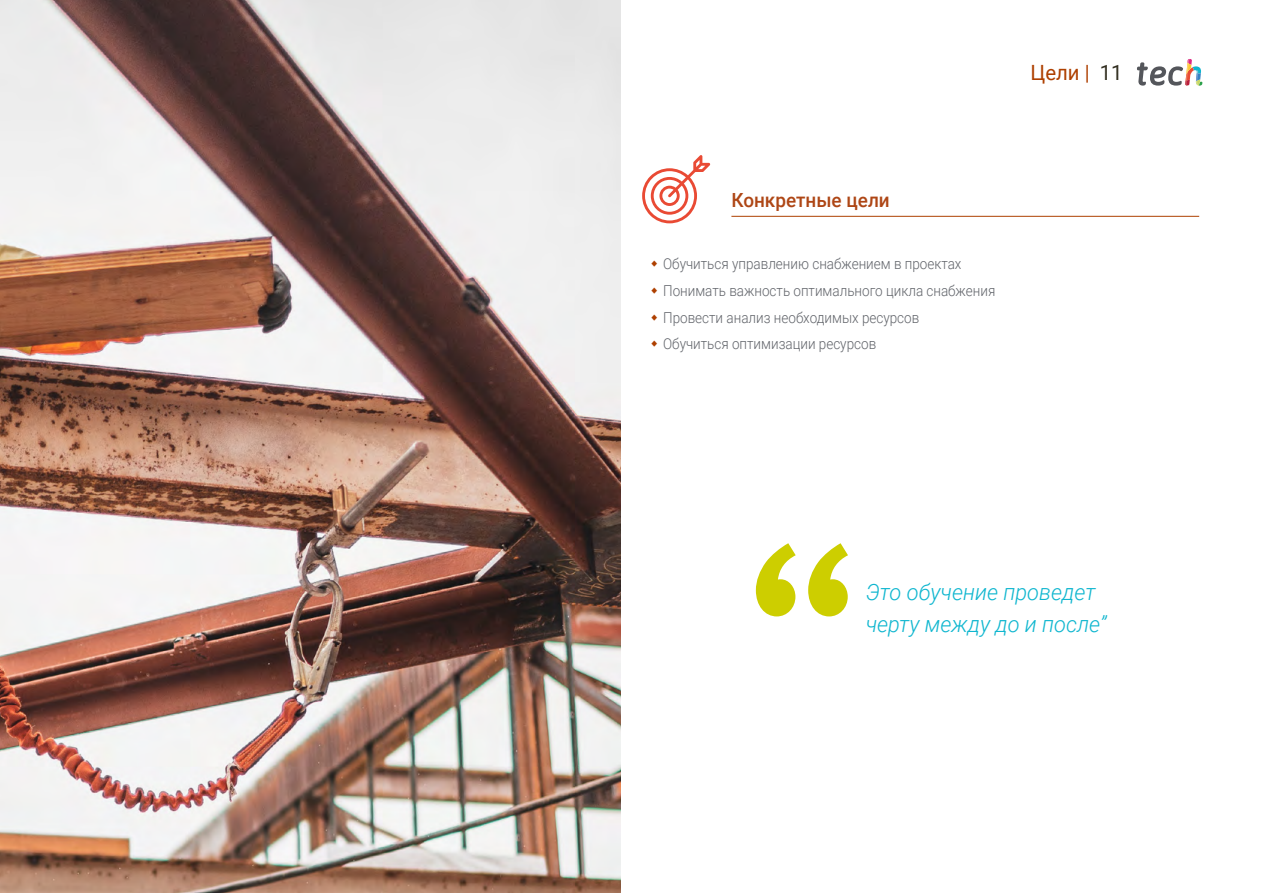
<style>
.page{position:relative;width:1263px;height:893px;background:#fff}
.page>*{position:absolute;margin:0;border:0;box-sizing:border-box;transform-origin:0 0}
.t1{font:italic 300 22.5px/31.5px "Roboto";color:#0fb6cf}
.t2{font:21px "Roboto";color:#ae4000}
.t3{font:500 19.5px "Roboto";color:#ae4615}
.t4{font:300 15px/26.7px "Roboto";color:#61646a;scale:.9 1}
.s1{color:#312e20}
</style>
<div class="page">
<hr style="left:731px;top:216px;width:468px;height:1px;background:#ae4000">
<svg style="left:1137px;top:59px;width:65px;height:27px"></svg>
<img style="left:0;top:0;width:621px;height:893px">
<svg style="left:756px;top:543px;width:92px;height:73px"></svg>
<svg style="left:642px;top:155px;width:68px;height:68px"></svg>
<h2 class="t2" style="left:1030px;top:57px;width:94px">Цели | <span class="s1">11</span></h2>
<h3 class="t3" style="left:731px;top:186px;width:160px">Конкретные цели</h3>
<p class="t4" style="left:663px;top:250px;width:371px">Обучиться управлению снабжением в проектах Понимать важность оптимального цикла снабжения Провести анализ необходимых ресурсов<br>Обучиться оптимизации ресурсов</p>
<h1 class="t1" style="left:866px;top:576px;width:242px">Это обучение проведет черту между до и после”</h1>
</div>
